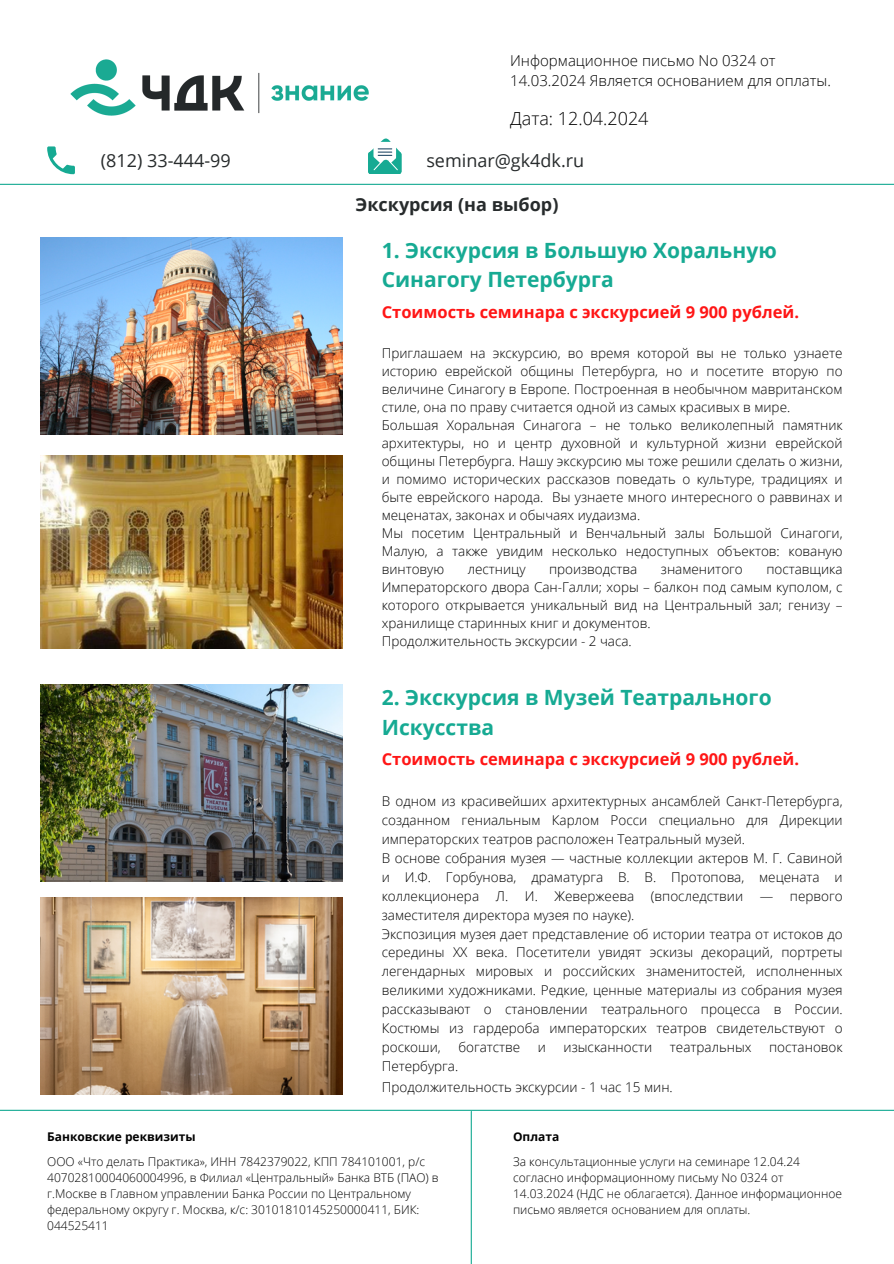
<style>
.page{position:relative;width:894px;height:1264px;background:#fff}
.page>*{position:absolute;margin:0;border:0;box-sizing:border-box;transform-origin:0 0}
.t1{font:700 21px/29.2px "Open Sans";color:#16aa93}
.t2{font:18px "Open Sans";color:#272b2c}
.t3{font:700 18px "Open Sans";color:#272b2c}
.t4{font:300 18px "Open Sans";color:#000}
.t5{font:700 16.5px "Open Sans";color:#ff1616}
.t6{font:300 15px/20.2px "Open Sans";color:#000}
.t7{font:300 13.5px/18px "Open Sans";color:#000}
.t8{font:300 12px/16px "Open Sans";color:#000}
.t9{font:700 12px "Open Sans";color:#000}
</style>
<div class="page">
<img style="left:70px;top:59px;width:299px;height:57px">
<hr style="left:0;top:1109px;width:893px;height:1px;background:#16aa93">
<hr style="left:470px;top:1111px;width:1px;height:152px;background:#16aa93">
<hr style="left:0;top:184px;width:893px;height:1px;background:#16aa93">
<svg style="left:47px;top:146px;width:28px;height:28px"></svg>
<svg style="left:368px;top:138px;width:33px;height:36px"></svg>
<img style="left:41px;top:237px;width:301px;height:197px">
<img style="left:41px;top:455px;width:301px;height:194px">
<img style="left:41px;top:684px;width:301px;height:197px">
<img style="left:41px;top:897px;width:301px;height:197px">
<p class="t6" style="left:510px;top:50px;width:322px">Информационное письмо No 0324 от<br>14.03.2024 Является основанием для оплаты.</p>
<h3 class="t4" style="left:510px;top:105px;width:140px">Дата: 12.04.2024</h3>
<p class="t2" style="left:101px;top:148px;width:131px">(812) 33-444-99</p>
<h1 class="t2" style="left:426px;top:148px;width:159px">seminar@gk4dk.ru</h1>
<p class="t3" style="left:355px;top:192px;width:204px">Экскурсия (на выбор)</p>
<h4 class="t1" style="left:381px;top:235px;width:396px">1. Экскурсия в Большую Хоральную<br>Синагогу Петербурга</h4>
<h4 class="t5" style="left:381px;top:300px;width:418px">Стоимость семинара с экскурсией 9 900 рублей.</h4>
<h5 class="t7" style="left:381px;top:344px;width:462px">Приглашаем на экскурсию, во время которой вы не только узнаете историю еврейской общины Петербурга, но и посетите вторую по величине Синагогу в Европе. Построенная в необычном мавританском стиле, она по праву считается одной из самых красивых в мире.<br>Большая Хоральная Синагога – не только великолепный памятник архитектуры, но и центр духовной и культурной жизни еврейской общины Петербурга. Нашу экскурсию мы тоже решили сделать о жизни, и помимо исторических рассказов поведать о культуре, традициях и быте еврейского народа. Вы узнаете много интересного о раввинах и меценатах, законах и обычаях иудаизма.<br>Мы посетим Центральный и Венчальный залы Большой Синагоги, Малую, а также увидим несколько недоступных объектов: кованую винтовую</h5>
<h5 class="t7" style="left:381px;top:560px;width:462px;text-indent:384px">поставщика Императорского двора Сан-Галли; хоры – балкон под самым куполом, с которого открывается уникальный вид на Центральный зал; генизу – хранилище старинных книг и документов.<br>Продолжительность экскурсии - 2 часа.</h5>
<p class="t1" style="left:381px;top:682px;width:391px">2. Экскурсия в Музей Театрального<br>Искусства</p>
<p class="t5" style="left:381px;top:747px;width:418px">Стоимость семинара с экскурсией 9 900 рублей.</p>
<h5 class="t7" style="left:381px;top:791px;width:462px;line-height:18.9px">В одном из красивейших архитектурных ансамблей Санкт-Петербурга, созданном гениальным Карлом Росси специально для Дирекции императорских театров расположен Театральный музей.<br>В основе собрания музея — частные коллекции актеров М. Г. Савиной и И.Ф. Горбунова, драматурга В. В. Протопова, мецената и коллекционера Л. И. Жевержеева (впоследствии — первого заместителя директора музея по науке).<br>Экспозиция музея дает представление об истории театра от истоков до середины XX века. Посетители увидят эскизы декораций, портреты легендарных мировых и российских знаменитостей, исполненных великими художниками. Редкие, ценные материалы из собрания музея рассказывают о становлении театрального процесса в России.<br>Костюмы из гардероба императорских театров свидетельствуют о роскоши,</h5>
<h5 class="t7" style="left:467px;top:560px;width:59px">лестницу</h5>
<h5 class="t7" style="left:549px;top:560px;width:90px">производства</h5>
<h5 class="t7" style="left:660px;top:560px;width:83px">знаменитого</h5>
<h5 class="t7" style="left:458px;top:1037px;width:63px">богатстве</h5>
<h5 class="t7" style="left:538px;top:1037px;width:10px">и</h5>
<h5 class="t7" style="left:563px;top:1037px;width:90px">изысканности</h5>
<h5 class="t7" style="left:669px;top:1037px;width:83px">театральных</h5>
<h5 class="t7" style="left:769px;top:1037px;width:75px">постановок</h5>
<h5 class="t7" style="left:381px;top:1056px;width:78px">Петербурга.</h5>
<p class="t7" style="left:381px;top:1077px;width:292px">Продолжительность экскурсии - 1 час 15 мин.</p>
<p class="t9" style="left:47px;top:1128px;width:150px">Банковские реквизиты</p>
<p class="t8" style="left:47px;top:1153px;width:379px">ООО «Что делать Практика», ИНН 7842379022, КПП 784101001, р/с</p>
<p class="t8" style="left:47px;top:1169px;width:393px">40702810004060004996, в Филиал «Центральный» Банка ВТБ (ПАО) в г.Москве в Главном управлении Банка России по Центральному федеральному округу г. Москва, к/с: 30101810145250000411, БИК:<br>044525411</p>
<h1 class="t9" style="left:513px;top:1128px;width:48px">Оплата</h1>
<p class="t8" style="left:513px;top:1153px;width:288px">За консультационные услуги на семинаре 12.04.24</p>
<h4 class="t8" style="left:513px;top:1169px;width:272px">согласно информационному письму No 0324 от</h4>
<p class="t8" style="left:513px;top:1185px;width:330px">14.03.2024 (НДС не облагается). Данное информационное письмо является основанием для оплаты.</p>
</div>
